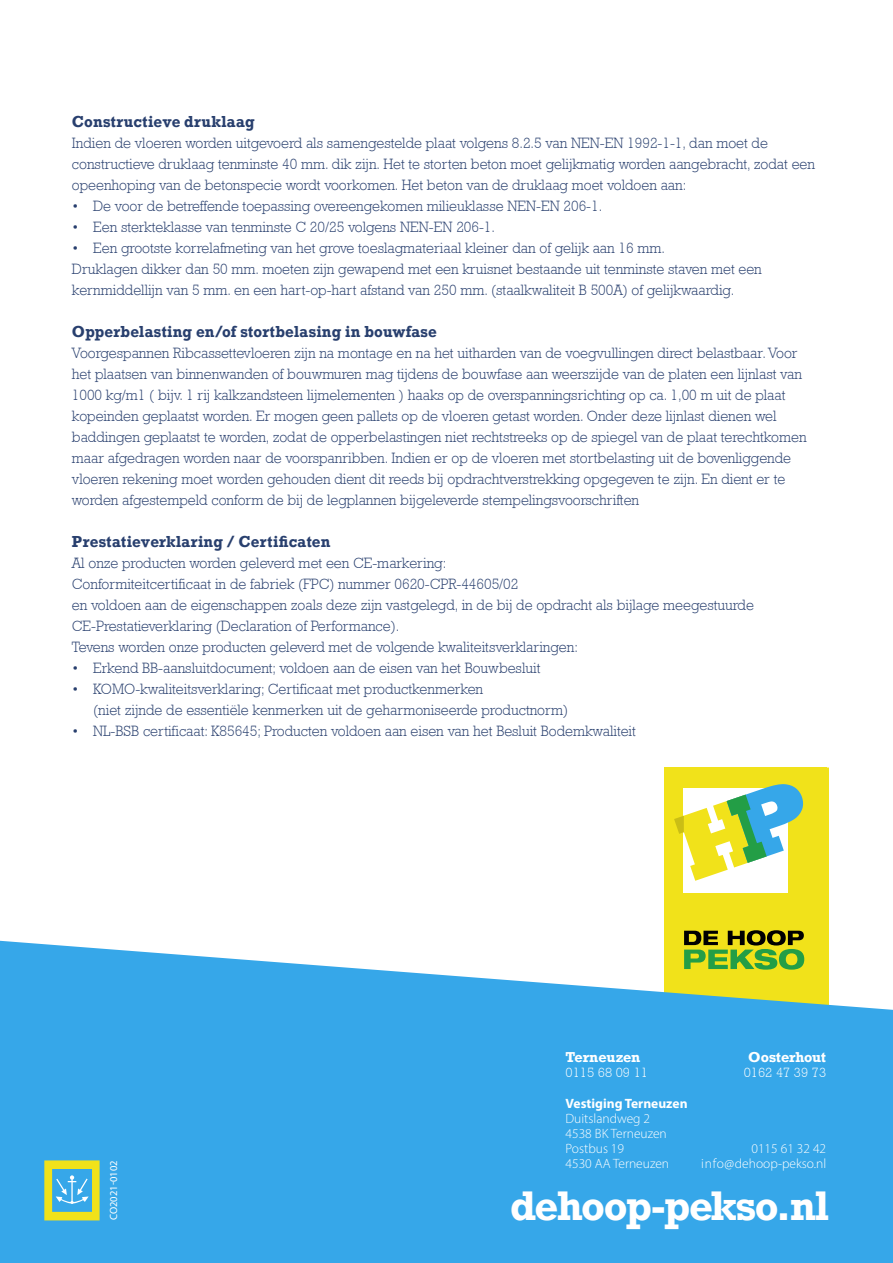
<style>
.page{position:relative;width:893px;height:1263px;background:#fff}
.page>*{position:absolute;margin:0;border:0;box-sizing:border-box;transform-origin:0 0}
.t1{font:700 38.85px "Rockwell";letter-spacing:-.03em;color:#fff}
.t2{font:300 15px/21px "Rockwell";color:#283f6e;scale:.95 1}
.t3{font:700 15px "Rockwell";letter-spacing:.015em;color:#283f6e;scale:.95 1}
.t4{font:300 13.5px/15px "Myriad Pro";color:#fff}
.t5{font:300 13.5px "Rockwell";color:#fff}
.t6{font:700 13.5px "Rockwell";letter-spacing:-.01em;color:#fff}
.t7{font:700 13.5px "Myriad Pro";color:#fff}
.t8{font:10.5px "Myriad Pro";color:#fff}
</style>
<div class="page">
<svg style="left:665px;top:767px;width:164px;height:174px"></svg>
<svg style="left:0;top:941px;width:893px;height:322px;background:#49aee3"></svg>
<svg style="left:44px;top:1160px;width:56px;height:60px;background:#99c788"></svg>
<p class="t3" style="left:72px;top:111px;width:194px">Constructieve druklaag</p>
<p class="t2" style="left:72px;top:132px;width:784px">Indien de vloeren worden uitgevoerd als samengestelde plaat volgens 8.2.5 van NEN-EN 1992-1-1, dan moet de constructieve druklaag tenminste 40 mm. dik zijn. Het te storten beton moet gelijkmatig worden aangebracht, zodat een opeenhoping van de betonspecie wordt voorkomen. Het beton van de druklaag moet voldoen aan:</p>
<p class="t2" style="left:72px;top:195px;width:560px">• De voor de betreffende toepassing overeengekomen milieuklasse NEN-EN 206-1.</p>
<p class="t2" style="left:72px;top:216px;width:447px">• Een sterkteklasse van tenminste C 20/25 volgens NEN-EN 206-1.</p>
<p class="t2" style="left:72px;top:237px;width:728px">• Een grootste korrelafmeting van het grove toeslagmateriaal kleiner dan of gelijk aan 16 mm.<br>Druklagen dikker dan 50 mm. moeten zijn gewapend met een kruisnet bestaande uit tenminste staven met een kernmiddellijn van 5 mm. en een hart-op-hart afstand van 250 mm. (staalkwaliteit B 500A) of gelijkwaardig.</p>
<p class="t3" style="left:72px;top:321px;width:386px">Opperbelasting en/of stortbelasing in bouwfase</p>
<p class="t2" style="left:72px;top:342px;width:775px">Voorgespannen Ribcassettevloeren zijn na montage en na het uitharden van de voegvullingen direct belastbaar. Voor het plaatsen van binnenwanden of bouwmuren mag tijdens de bouwfase aan weerszijde van de platen een lijnlast van 1000 kg/m1 ( bijv. 1 rij kalkzandsteen lijmelementen ) haaks op de overspanningsrichting op ca. 1,00 m uit de plaat kopeinden geplaatst worden. Er mogen geen pallets op de vloeren getast worden. Onder deze lijnlast dienen wel baddingen geplaatst te worden, zodat de opperbelastingen niet rechtstreeks op de spiegel van de plaat terechtkomen maar afgedragen worden naar de voorspanribben. Indien er op de vloeren met stortbelasting uit de bovenliggende vloeren rekening moet worden gehouden dient dit reeds bij opdrachtverstrekking opgegeven te zijn. En dient er te worden afgestempeld conform de bij de legplannen bijgeleverde stempelingsvoorschriften</p>
<p class="t3" style="left:72px;top:531px;width:274px">Prestatieverklaring / Certificaten</p>
<p class="t2" style="left:72px;top:552px;width:719px">Al onze producten worden geleverd met een CE-markering:<br>Conformiteitcertificaat in de fabriek (FPC) nummer 0620-CPR-44605/02<br>en voldoen aan de eigenschappen zoals deze zijn vastgelegd, in de bij de opdracht als bijlage meegestuurde CE-Prestatieverklaring (Declaration of Performance).<br>Tevens worden onze producten geleverd met de volgende kwaliteitsverklaringen:</p>
<p class="t2" style="left:72px;top:657px;width:495px">• Erkend BB-aansluitdocument; voldoen aan de eisen van het Bouwbesluit</p>
<p class="t2" style="left:93px;top:678px;width:501px;text-indent:-21px">• KOMO-kwaliteitsverklaring; Certificaat met productkenmerken<br>(niet zijnde de essentiële kenmerken uit de geharmoniseerde productnorm)</p>
<p class="t2" style="left:72px;top:720px;width:595px">• NL-BSB certificaat: K85645; Producten voldoen aan eisen van het Besluit Bodemkwaliteit</p>
<p class="t8" style="left:107px;top:1220px;width:61px;rotate:-90deg">CO2021-0102</p>
<p class="t6" style="left:566px;top:1048px;width:76px">Terneuzen</p>
<p class="t6" style="left:748px;top:1048px;width:79px">Oosterhout</p>
<p class="t5" style="left:566px;top:1064px;width:84px">0115 68 09 11</p>
<p class="t5" style="left:744px;top:1064px;width:84px">0162 47 39 73</p>
<p class="t7" style="left:566px;top:1095px;width:124px">Vestiging Terneuzen</p>
<p class="t4" style="left:566px;top:1111px;width:103px">Duitslandweg 2<br>4538 BK Terneuzen<br>Postbus 19</p>
<p class="t4" style="left:751px;top:1141px;width:76px">0115 61 32 42</p>
<p class="t4" style="left:566px;top:1156px;width:105px">4530 AA Terneuzen</p>
<p class="t4" style="left:701px;top:1156px;width:126px">info@dehoop-pekso.nl</p>
<h1 class="t1" style="left:510px;top:1181px;width:321px">dehoop-pekso.nl</h1>
</div>
